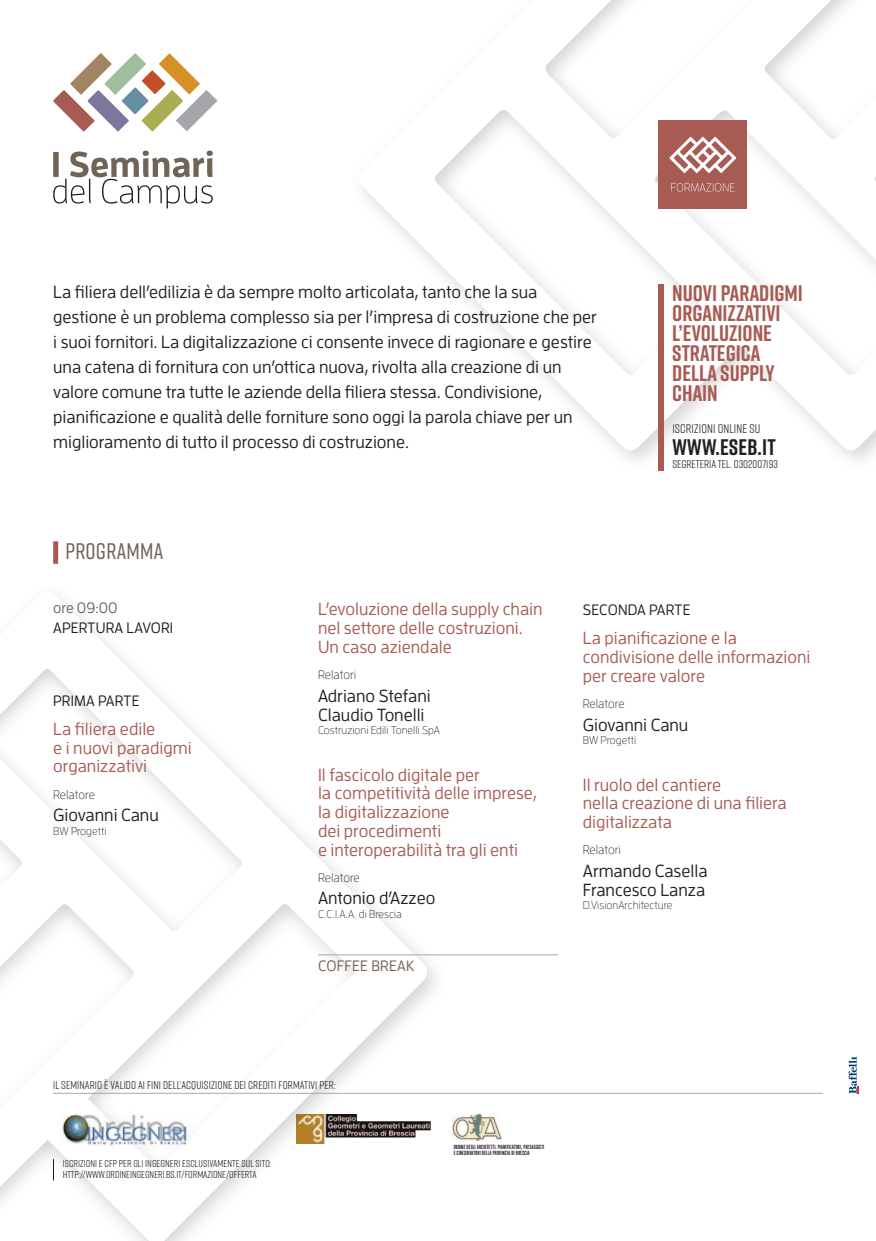
<style>
.page{position:relative;width:876px;height:1241px;background:#fff}
.page>*{position:absolute;margin:0;border:0;box-sizing:border-box;transform-origin:0 0}
.t1{font:700 22.5px "Rift";color:#a75b53}
.t2{font:700 22.5px "Rift";letter-spacing:.005em;color:#231f20}
.t3{font:500 22.5px "Rift";letter-spacing:.01em;color:#706457}
.t4{font:500 17.5px/25px "Enzo OT";color:#231f20}
.t5{font:500 17.5px/18.8px "Enzo OT";color:#a75b53}
.t6{font:500 15px "Enzo OT";letter-spacing:.01em;color:#231f20}
.t7{font:500 15px "Enzo OT";letter-spacing:.01em;color:#706457}
.t8{font:300 12.5px "Enzo OT";color:#231f20}
.t9{font:12.5px "Rift";letter-spacing:.01em;color:#231f20}
.t10{font:11.25px "Rift";letter-spacing:.01em;color:#231f20}
.t11{font:300 11.25px "Enzo OT";color:#231f20}
.t12{font:10px "Rift";letter-spacing:.01em;color:#231f20}
.t13{font:6.38px "Alternate Got No 1 D";color:#231f20}
</style>
<div class="page">
<svg style="left:362px;top:0;width:513px;height:453px"></svg>
<svg style="left:0;top:596px;width:430px;height:644px"></svg>
<svg style="left:53px;top:151px;width:160px;height:57px"></svg>
<svg style="left:53px;top:53px;width:164px;height:79px"></svg>
<div style="left:53px;top:541px;width:5px;height:22px;background:#a75b53"></div>
<div style="left:658px;top:283px;width:5px;height:187px;background:#a75b53"></div>
<div style="left:658px;top:120px;width:88px;height:88px;background:#a75b53"></div>
<svg style="left:669px;top:137px;width:67px;height:36px"></svg>
<svg style="left:671px;top:183px;width:63px;height:8px"></svg>
<hr style="left:318px;top:954px;width:239px;height:1px;background:#a8a9ad">
<hr style="left:53px;top:1092px;width:769px;height:1px;background:#a8a9ad">
<svg style="left:53px;top:1158px;width:1px;height:22px"></svg>
<img style="left:61px;top:1109px;width:133px;height:41px">
<img style="left:296px;top:1113px;width:135px;height:30px">
<img style="left:451px;top:1113px;width:50px;height:28px">
<svg style="left:848px;top:1056px;width:10px;height:37px"></svg>
<p class="t4" style="left:53px;top:281px;width:545px">La filiera dell’edilizia è da sempre molto articolata, tanto che la sua gestione è un problema complesso sia per l’impresa di costruzione che per i suoi fornitori. La digitalizzazione ci consente invece di ragionare e gestire una catena di fornitura con un’ottica nuova, rivolta alla creazione di un valore comune tra tutte le aziende della filiera stessa. Condivisione, pianificazione e qualità delle forniture sono oggi la parola chiave per un miglioramento di tutto il processo di costruzione.</p>
<p class="t3" style="left:65px;top:543px;width:99px">PROGRAMMA</p>
<p class="t1" style="left:672px;top:280px;width:132px">NUOVI PARADIGMI</p>
<p class="t1" style="left:672px;top:300px;width:110px">ORGANIZZATIVI</p>
<p class="t1" style="left:672px;top:320px;width:101px">L’EVOLUZIONE</p>
<p class="t1" style="left:672px;top:340px;width:90px">STRATEGICA</p>
<p class="t1" style="left:672px;top:360px;width:104px">DELLA SUPPLY</p>
<p class="t1" style="left:672px;top:380px;width:47px">CHAIN</p>
<p class="t9" style="left:672px;top:421px;width:89px">ISCRIZIONI ONLINE SU</p>
<p class="t2" style="left:672px;top:434px;width:105px">WWW.ESEB.IT</p>
<p class="t10" style="left:672px;top:457px;width:107px">SEGRETERIA TEL. 0302007193</p>
<p class="t7" style="left:53px;top:602px;width:66px">ore 09:00</p>
<p class="t6" style="left:53px;top:622px;width:121px">APERTURA LAVORI</p>
<p class="t6" style="left:53px;top:695px;width:88px">PRIMA PARTE</p>
<p class="t5" style="left:53px;top:721px;width:103px">La filiera edile</p>
<p class="t5" style="left:53px;top:740px;width:140px">e i nuovi paradigmi</p>
<p class="t5" style="left:53px;top:758px;width:95px">organizzativi</p>
<p class="t8" style="left:53px;top:789px;width:43px">Relatore</p>
<p class="t4" style="left:53px;top:804px;width:107px">Giovanni Canu</p>
<p class="t11" style="left:53px;top:826px;width:55px">BW Progetti</p>
<p class="t5" style="left:318px;top:602px;width:226px">L’evoluzione della supply chain nel settore delle costruzioni.</p>
<p class="t5" style="left:318px;top:639px;width:135px">Un caso aziendale</p>
<p class="t8" style="left:318px;top:670px;width:40px">Relatori</p>
<p class="t4" style="left:318px;top:685px;width:114px">Adriano Stefani</p>
<p class="t4" style="left:318px;top:704px;width:108px">Claudio Tonelli</p>
<p class="t11" style="left:318px;top:726px;width:124px">Costruzioni Edili Tonelli SpA</p>
<p class="t5" style="left:318px;top:767px;width:163px">Il fascicolo digitale per</p>
<p class="t5" style="left:318px;top:785px;width:220px">la competitività delle imprese,</p>
<p class="t5" style="left:318px;top:804px;width:133px">la digitalizzazione</p>
<p class="t5" style="left:318px;top:823px;width:125px">dei procedimenti</p>
<p class="t5" style="left:318px;top:842px;width:201px">e interoperabilità tra gli enti</p>
<p class="t8" style="left:318px;top:872px;width:43px">Relatore</p>
<p class="t4" style="left:318px;top:887px;width:119px">Antonio d’Azzeo</p>
<p class="t11" style="left:318px;top:910px;width:85px">C.C.I.A.A. di Brescia</p>
<p class="t7" style="left:318px;top:960px;width:98px">COFFEE BREAK</p>
<p class="t6" style="left:582px;top:604px;width:109px">SECONDA PARTE</p>
<p class="t5" style="left:582px;top:630px;width:155px">La pianificazione e la</p>
<p class="t5" style="left:582px;top:649px;width:229px">condivisione delle informazioni</p>
<p class="t5" style="left:582px;top:668px;width:124px">per creare valore</p>
<p class="t8" style="left:582px;top:699px;width:43px">Relatore</p>
<p class="t4" style="left:582px;top:714px;width:107px">Giovanni Canu</p>
<p class="t11" style="left:582px;top:736px;width:55px">BW Progetti</p>
<p class="t5" style="left:582px;top:777px;width:205px">Il ruolo del cantiere<br>nella creazione di una filiera digitalizzata</p>
<p class="t8" style="left:582px;top:845px;width:40px">Relatori</p>
<p class="t4" style="left:582px;top:860px;width:126px">Armando Casella</p>
<p class="t4" style="left:582px;top:879px;width:124px">Francesco Lanza</p>
<p class="t11" style="left:582px;top:901px;width:91px">D.VisionArchitecture</p>
<p class="t10" style="left:53px;top:1078px;width:284px">IL SEMINARIO È VALIDO AI FINI DELL’ACQUISIZIONE DEI CREDITI FORMATIVI PER:</p>
<p class="t12" style="left:63px;top:1157px;width:210px">ISCRIZIONI E CFP PER GLI INGEGNERI ESCLUSIVAMENTE SUL SITO:</p>
<p class="t12" style="left:63px;top:1168px;width:195px">HTTP://WWW.ORDINEINGEGNERI.BS.IT/FORMAZIONE/OFFERTA</p>
<p class="t13" style="left:453px;top:1144px;width:92px">ORDINE DEGLI ARCHITETTI, PIANIFICATORI, PAESAGGISTI</p>
<p class="t13" style="left:453px;top:1150px;width:77px">E CONSERVATORI DELLA PROVINCIA DI BRESCIA</p>
</div>
